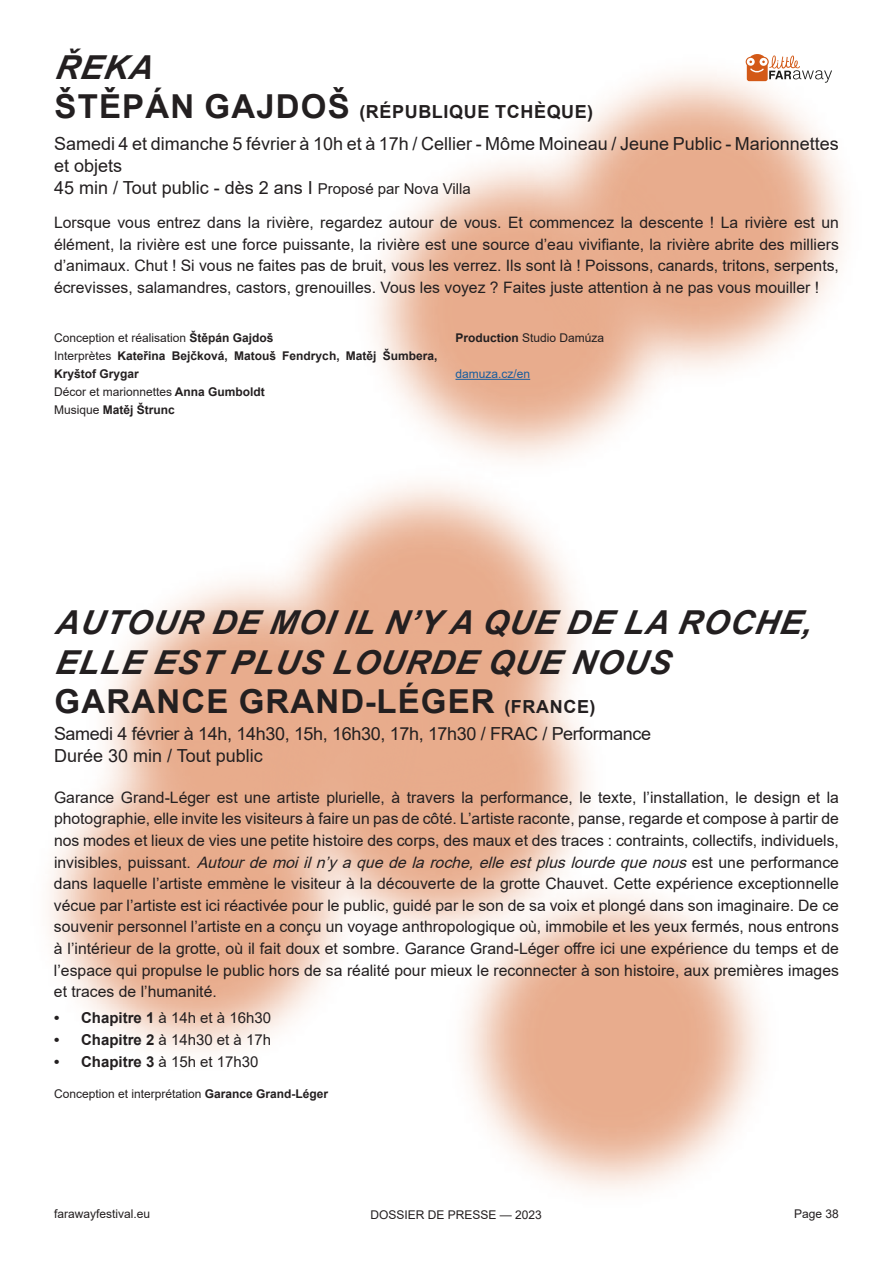
<style>
.page{position:relative;width:893px;height:1263px;background:#fff}
.page>*{position:absolute;margin:0;border:0;box-sizing:border-box;transform-origin:0 0}
.t1{font:italic 700 33px/39.6px "Arial";letter-spacing:.035em;color:#231f20}
.t2{font:18px/32px "Arial";color:#231f20}
.t3{font:18px/21.6px "Arial";letter-spacing:-.02em;color:#231f20}
.t4{font:15.75px/21.6px "Arial";color:#231f20;text-align:justify}
.t5{font:15px "Arial";color:#231f20}
.t6{font:700 12px/18px "Arial";color:#231f20}
.t7{font:12px "Arial";color:#231f20}
.t8{font:12px "Arial";color:#175d9e}
.s1{font-weight:700;font-size:33px}
.s2{font-weight:700}
.s3{font-size:15px}
.s4{font-weight:400}
.s5{font-style:normal}
.s6{font-style:normal;font-size:18px}
.s7{font-style:italic}
</style>
<div class="page">
<img style="left:578px;top:60px;width:266px;height:310px">
<img style="left:105px;top:552px;width:325px;height:355px">
<img style="left:49px;top:728px;width:325px;height:325px">
<img style="left:436px;top:864px;width:325px;height:326px">
<img style="left:372px;top:134px;width:327px;height:354px">
<hr style="left:455px;top:379px;width:75px;height:1px;background:#175d9e">
<svg style="left:746px;top:54px;width:86px;height:28px"></svg>
<h1 class="t1" style="left:55px;top:48px;width:107px">ŘEKA</h1>
<p class="t2" style="left:54px;top:96px;width:786px"><span class="s1">ŠTĚPÁN GAJDOŠ</span> <span class="s2">(RÉPUBLIQUE TCHÈQUE)<br></span>Samedi 4 et dimanche 5 février à 10h et à 17h / Cellier - Môme Moineau / Jeune Public - Marionnettes</p>
<p class="t2" style="left:54px;top:155px;width:418px;line-height:21.6px">et objets<br>45 min / Tout public - dès 2 ans I <span class="s3">Proposé par Nova Villa</span></p>
<p class="t4" style="left:54px;top:212px;width:786px">Lorsque vous entrez dans la rivière, regardez autour de vous. Et commencez la descente ! La rivière est un élément, la rivière est une force puissante, la rivière est une source d’eau vivifiante, la rivière abrite des milliers d’animaux. Chut ! Si vous ne faites pas de bruit, vous les verrez. Ils sont là ! Poissons, canards, tritons, serpents, écrevisses, salamandres, castors, grenouilles. Vous les voyez ? Faites juste attention à ne pas vous mouiller !</p>
<p class="t6" style="left:54px;top:329px;width:385px"><span class="s4">Conception et réalisation</span> Štěpán Gajdoš<br><span class="s4">Interprètes</span> Kateřina Bejčková, Matouš Fendrych, Matěj Šumbera, Kryštof Grygar<br><span class="s4">Décor et marionnettes</span> Anna Gumboldt<br><span class="s4">Musique</span> Matěj Štrunc</p>
<p class="t7" style="left:455px;top:330px;width:150px"><span class="s2">Production</span> Studio Damúza</p>
<p class="t8" style="left:455px;top:366px;width:76px">damuza.cz/en</p>
<h1 class="t1" style="left:55px;top:603px;width:766px">AUTOUR DE MOI IL N’Y A QUE DE LA ROCHE,<br>ELLE EST PLUS LOURDE QUE NOUS<br><span class="s5">GARANCE GRAND-LÉGER</span> <span class="s6">(FRANCE)</span></h1>
<p class="t3" style="left:54px;top:723px;width:599px">Samedi 4 février à 14h, 14h30, 15h, 16h30, 17h, 17h30 / FRAC / Performance<br>Durée 30 min / Tout public</p>
<p class="t4" style="left:54px;top:786px;width:786px">Garance Grand-Léger est une artiste plurielle, à travers la performance, le texte, l’installation, le design et la photographie, elle invite les visiteurs à faire un pas de côté. L’artiste raconte, panse, regarde et compose à partir de nos modes et lieux de vies une petite histoire des corps, des maux et des traces : contraints, collectifs, individuels, i n v i s i b l e s , p u i s s a n t . <span class="s7">Autourdemoiiln’yaquedelaroche,elleestpluslourdequenous</span>e s t u n e p e rfo r m a n c e dans laquelle l’artiste emmène le visiteur à la découverte de la grotte Chauvet. Cette expérience exceptionnelle vécue par l’artiste est ici réactivée pour le public, guidé par le son de sa voix et plongé dans son imaginaire. De ce souvenir personnel l’artiste en a conçu un voyage anthropologique où, immobile et les yeux fermés, nous entrons à l’intérieur de la grotte, où il fait doux et sombre. Garance Grand-Léger offre ici une expérience du temps et de l’espace qui propulse le public hors de sa réalité pour mieux le reconnecter à son histoire, aux premières images et traces de l’humanité.</p>
<p class="t5" style="left:54px;top:1008px;width:219px"><span class="s2">• Chapitre 1</span> à 14h et à 16h30</p>
<p class="t5" style="left:54px;top:1029px;width:219px"><span class="s2">• Chapitre 2</span> à 14h30 et à 17h</p>
<p class="t5" style="left:54px;top:1051px;width:206px"><span class="s2">• Chapitre 3</span> à 15h et 17h30</p>
<p class="t7" style="left:54px;top:1086px;width:276px">Conception et interprétation <span class="s2">Garance Grand-Léger</span></p>
<p class="t7" style="left:54px;top:1205px;width:98px">farawayfestival.eu</p>
<p class="t7" style="left:370px;top:1206px;width:173px">DOSSIER DE PRESSE — 2023</p>
<p class="t7" style="left:794px;top:1206px;width:46px">Page 38</p>
</div>
